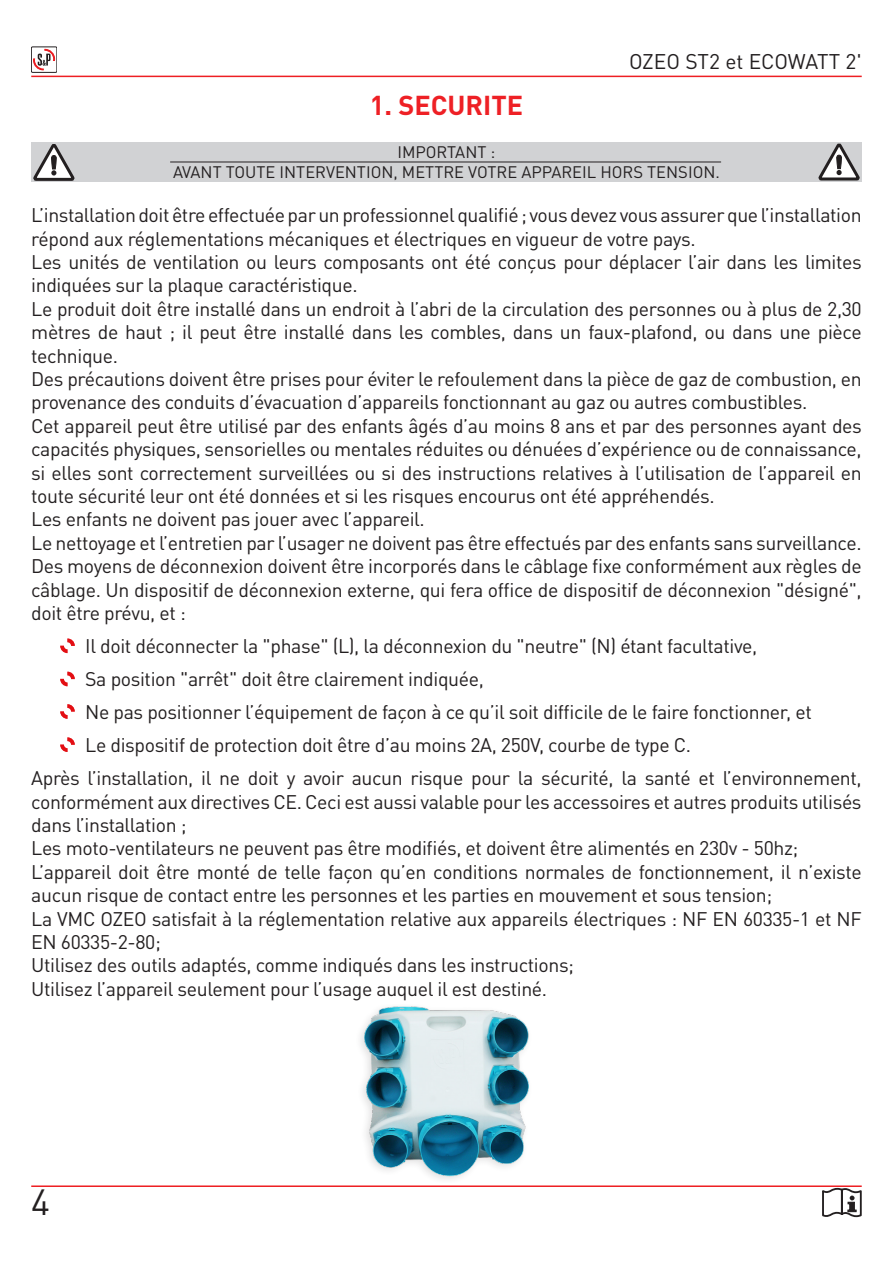
<style>
.page{position:relative;width:893px;height:1263px;background:#fff}
.page>*{position:absolute;margin:0;border:0;box-sizing:border-box;transform-origin:0 0}
.t1{font:36px "DIN Pro";color:#231f20}
._1_titre{font:700 27px "DIN Pro";color:#ee2025}
.t2{font:21px "DIN Pro";letter-spacing:-.005em;color:#231f20}
._4__Corps{font:19.5px/23.4px "DIN Pro";letter-spacing:-.02em;color:#231f20}
.t3{font:16.5px "DIN Pro";color:#231f20}
</style>
<div class="page">
<svg style="left:822px;top:1187px;width:40px;height:31px"></svg>
<hr style="left:31px;top:1185px;width:831px;height:2px;background:#ee1f23">
<hr style="left:31px;top:76px;width:831px;height:1px;background:#ee1f23">
<div style="left:31px;top:47px;width:26px;height:25px;border:1px solid #231f20"></div>
<svg style="left:33px;top:49px;width:22px;height:21px"></svg>
<div style="left:31px;top:142px;width:831px;height:40px;background:#d1d2d4"></div>
<svg style="left:33px;top:144px;width:42px;height:37px"></svg>
<svg style="left:818px;top:143px;width:42px;height:38px"></svg>
<hr style="left:170px;top:162px;width:551px;height:1px;background:#231f20">
<svg style="left:60px;top:638px;width:15px;height:15px"></svg>
<svg style="left:60px;top:672px;width:15px;height:14px"></svg>
<svg style="left:60px;top:704px;width:15px;height:15px"></svg>
<svg style="left:60px;top:737px;width:15px;height:15px"></svg>
<img style="left:360px;top:1006px;width:169px;height:173px">
<p class="t2" style="left:629px;top:45px;width:234px">OZEO ST2 et ECOWATT 2'</p>
<p class="_1_titre" style="left:370px;top:83px;width:155px">1. SECURITE</p>
<p class="t3" style="left:397px;top:139px;width:99px">IMPORTANT :</p>
<p class="t3" style="left:173px;top:159px;width:548px">AVANT TOUTE INTERVENTION, METTRE VOTRE APPAREIL HORS TENSION.</p>
<p class="_4__Corps" style="left:31px;top:202px;width:832px">L’installation doit être effectuée par un professionnel qualifié ; vous devez vous assurer que l’installation répond aux réglementations mécaniques et électriques en vigueur de votre pays.</p>
<p class="_4__Corps" style="left:31px;top:248px;width:832px">Les unités de ventilation ou leurs composants ont été conçus pour déplacer l’air dans les limites indiquées sur la plaque caractéristique.</p>
<p class="_4__Corps" style="left:31px;top:295px;width:832px;text-align:justify">Le produit doit être installé dans un endroit à l’abri de la circulation des personnes ou à plus de 2,30 mètres de haut ; il peut être installé dans les combles, dans un faux-plafond, ou dans une pièce technique.</p>
<p class="_4__Corps" style="left:31px;top:365px;width:832px">Des précautions doivent être prises pour éviter le refoulement dans la pièce de gaz de combustion, en provenance des conduits d’évacuation d’appareils fonctionnant au gaz ou autres combustibles.</p>
<p class="_4__Corps" style="left:31px;top:412px;width:832px;text-align:justify">Cet appareil peut être utilisé par des enfants âgés d’au moins 8 ans et par des personnes ayant des capacités physiques, sensorielles ou mentales réduites ou dénuées d’expérience ou de connaissance, si elles sont correctement surveillées ou si des instructions relatives à l’utilisation de l’appareil en toute sécurité leur ont été données et si les risques encourus ont été appréhendés.</p>
<p class="_4__Corps" style="left:31px;top:506px;width:395px">Les enfants ne doivent pas jouer avec l’appareil.</p>
<p class="_4__Corps" style="left:31px;top:529px;width:832px">Le nettoyage et l’entretien par l’usager ne doivent pas être effectués par des enfants sans surveillance.</p>
<p class="_4__Corps" style="left:31px;top:553px;width:832px;text-align:justify">Des moyens de déconnexion doivent être incorporés dans le câblage fixe conformément aux règles de câblage. Un dispositif de déconnexion externe, qui fera office de dispositif de déconnexion "désigné", doit être prévu, et :</p>
<p class="_4__Corps" style="left:85px;top:632px;width:674px">Il doit déconnecter la "phase" (L), la déconnexion du "neutre" (N) étant facultative,</p>
<p class="_4__Corps" style="left:85px;top:665px;width:400px">Sa position "arrêt" doit être clairement indiquée,</p>
<p class="_4__Corps" style="left:85px;top:698px;width:728px">Ne pas positionner l’équipement de façon à ce qu’il soit difficile de le faire fonctionner, et</p>
<p class="_4__Corps" style="left:85px;top:731px;width:607px">Le dispositif de protection doit être d’au moins 2A, 250V, courbe de type C.</p>
<p class="_4__Corps" style="left:31px;top:764px;width:832px;text-align:justify">Après l’installation, il ne doit y avoir aucun risque pour la sécurité, la santé et l’environnement, conformément aux directives CE. Ceci est aussi valable pour les accessoires et autres produits utilisés dans l’installation ;</p>
<p class="_4__Corps" style="left:31px;top:835px;width:769px">Les moto-ventilateurs ne peuvent pas être modifiés, et doivent être alimentés en 230v - 50hz;</p>
<p class="_4__Corps" style="left:31px;top:858px;width:832px">L’appareil doit être monté de telle façon qu’en conditions normales de fonctionnement, il n’existe aucun risque de contact entre les personnes et les parties en mouvement et sous tension;</p>
<p class="_4__Corps" style="left:31px;top:905px;width:832px">La VMC OZEO satisfait à la réglementation relative aux appareils électriques : NF EN 60335-1 et NF<br>EN 60335-2-80;</p>
<p class="_4__Corps" style="left:31px;top:952px;width:544px">Utilisez des outils adaptés, comme indiqués dans les instructions;</p>
<p class="_4__Corps" style="left:31px;top:975px;width:517px">Utilisez l’appareil seulement pour l’usage auquel il est destiné.</p>
<h1 class="t1" style="left:31px;top:1173px;width:20px">4</h1>
</div>
